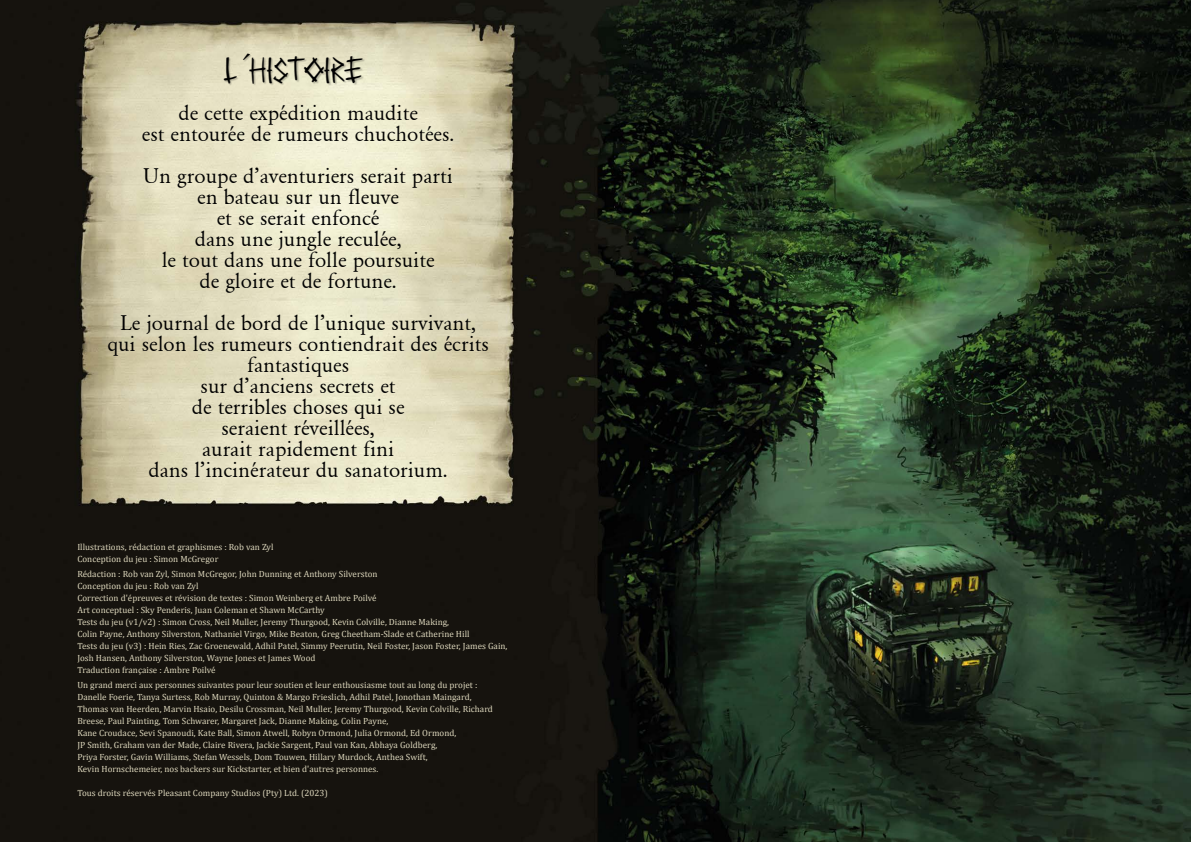
<style>
.page{position:relative;width:1191px;height:842px;background:#fff}
.page>*{position:absolute;margin:0;border:0;box-sizing:border-box;transform-origin:0 0}
.t1{font:36px "Reawakened";color:#000}
.t2{font:22px/21px "Garamond";color:#000;text-align:center}
.t3{font:9px/12px "Cambria";letter-spacing:.005em;color:#ded8bd}
</style>
<div class="page">
<img style="left:0;top:0;width:1191px;height:842px">
<div style="left:224px;top:54px;width:141px;height:32px;background:#000;opacity:.24"></div>
<h1 class="t1" style="left:224px;top:50px;width:140px">L 'HISTOIRE</h1>
<h2 class="t2" style="left:142px;top:102px;width:314px">de cette expédition maudite<br>est entourée de rumeurs chuchotées.</h2>
<h2 class="t2" style="left:143px;top:165px;width:311px">Un groupe d’aventuriers serait parti en bateau sur un fleuve<br>et se serait enfoncé<br>dans une jungle reculée,<br>le tout dans une folle poursuite<br>de gloire et de fortune.</h2>
<h2 class="t2" style="left:107px;top:312px;width:383px">Le journal de bord de l’unique survivant, qui selon les rumeurs contiendrait des écrits fantastiques<br>sur d’anciens secrets et<br>de terribles choses qui se<br>seraient réveillées,<br>aurait rapidement fini<br>dans l’incinérateur du sanatorium.</h2>
<p class="t3" style="left:77px;top:541px;width:198px">Illustrations, rédaction et graphismes : Rob van Zyl<br>Conception du jeu : Simon McGregor</p>
<p class="t3" style="left:77px;top:568px;width:431px">Rédaction : Rob van Zyl, Simon McGregor, John Dunning et Anthony Silverston<br>Conception du jeu : Rob van Zyl<br>Correction d'épreuves et révision de textes : Simon Weinberg et Ambre Poilvé<br>Art conceptuel : Sky Penderis, Juan Coleman et Shawn McCarthy<br>Tests du jeu (v1/v2) : Simon Cross, Neil Muller, Jeremy Thurgood, Kevin Colville, Dianne Making,<br>Colin Payne, Anthony Silverston, Nathaniel Virgo, Mike Beaton, Greg Cheetham-Slade et Catherine Hill<br>Tests du jeu (v3) : Hein Ries, Zac Groenewald, Adhil Patel, Simmy Peerutin, Neil Foster, Jason Foster, James Gain, Josh Hansen, Anthony Silverston, Wayne Jones et James Wood<br>Traduction française : Ambre Poilvé</p>
<p class="t3" style="left:77px;top:679px;width:417px">Un grand merci aux personnes suivantes pour leur soutien et leur enthousiasme tout au long du projet :<br>Danelle Foerie, Tanya Surtess, Rob Murray, Quinton &amp; Margo Frieslich, Adhil Patel, Jonothan Maingard, Thomas van Heerden, Marvin Hsaio, Desilu Crossman, Neil Muller, Jeremy Thurgood, Kevin Colville, Richard Breese, Paul Painting, Tom Schwarer, Margaret Jack, Dianne Making, Colin Payne,<br>Kane Croudace, Sevi Spanoudi, Kate Ball, Simon Atwell, Robyn Ormond, Julia Ormond, Ed Ormond,<br>JP Smith, Graham van der Made, Claire Rivera, Jackie Sargent, Paul van Kan, Abhaya Goldberg,<br>Priya Forster, Gavin Williams, Stefan Wessels, Dom Touwen, Hillary Murdock, Anthea Swift,<br>Kevin Hornschemeier, nos backers sur Kickstarter, et bien d'autres personnes.</p>
<p class="t3" style="left:77px;top:787px;width:252px">Tous droits réservés Pleasant Company Studios (Pty) Ltd. (2023)</p>
</div>
